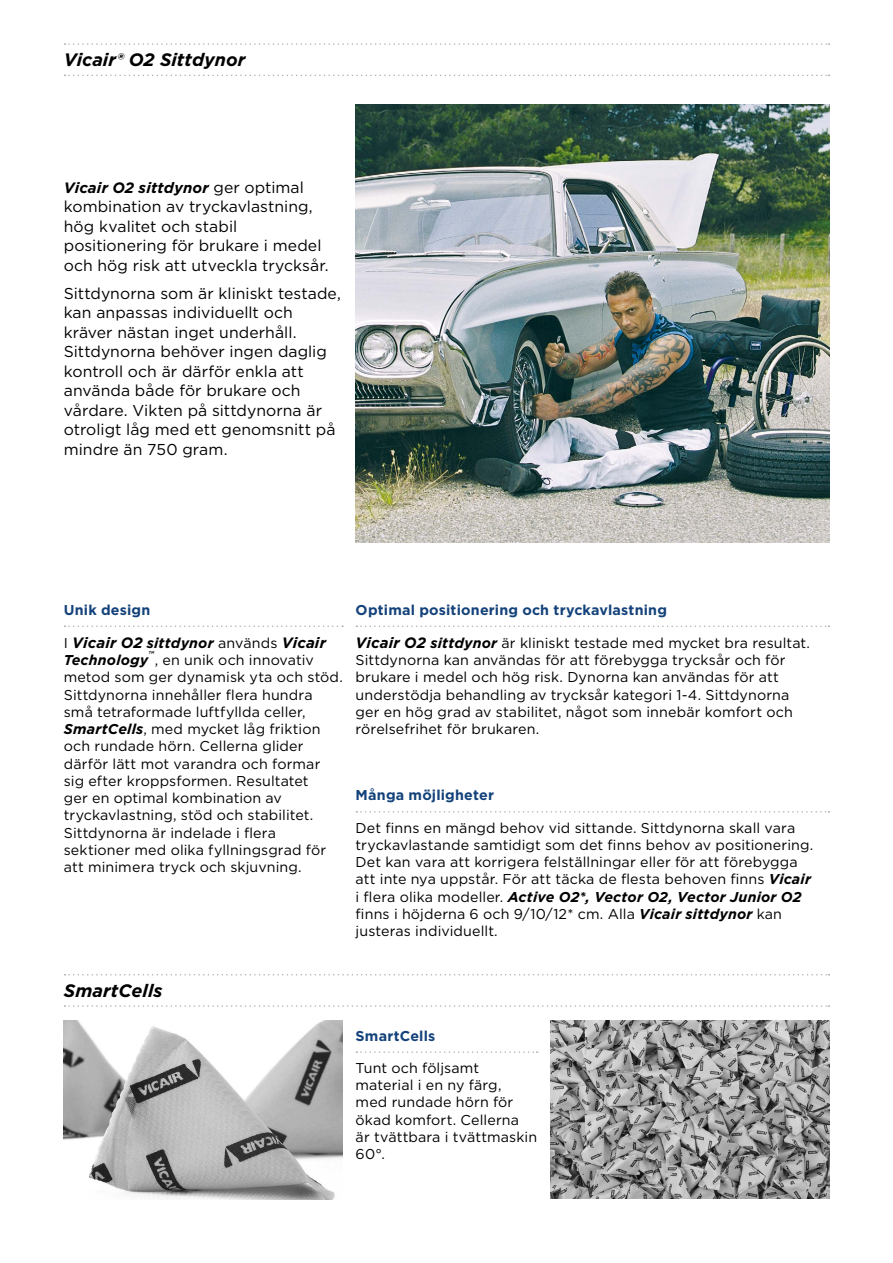
<style>
.page{position:relative;width:893px;height:1263px;background:#fff}
.page>*{position:absolute;margin:0;border:0;box-sizing:border-box;transform-origin:0 0}
.t1{font:italic 700 18px "Gotham";color:#000}
.t2{font:15.75px/19.5px "Gotham";letter-spacing:.005em;color:#000}
.t3{font:italic 700 15px "Gotham";letter-spacing:.01em;color:#000}
.t4{font:14.25px/17.2px "Gotham";letter-spacing:.01em;color:#000}
.t5{font:700 14.25px "Gotham";letter-spacing:.015em;color:#14427a}
.t6{font:italic 700 14.25px "Gotham";letter-spacing:.01em;color:#000}
.t7{font:italic 700 8.25px "Gotham";color:#000}
.s1{font-weight:400;font-style:normal;font-size:15.75px}
.s2{font-weight:400;font-style:normal;font-size:14.25px}
.s3{font-size:14.25px}
.s4{font-weight:700;font-style:italic}
.s5{font-weight:700;font-style:italic;font-size:15px}
</style>
<div class="page">
<svg style="left:65px;top:43px;width:764px;height:2px"></svg>
<svg style="left:65px;top:75px;width:764px;height:1px"></svg>
<svg style="left:65px;top:974px;width:764px;height:1px"></svg>
<svg style="left:65px;top:1005px;width:764px;height:2px"></svg>
<svg style="left:65px;top:625px;width:278px;height:2px"></svg>
<svg style="left:356px;top:625px;width:473px;height:2px"></svg>
<svg style="left:356px;top:811px;width:473px;height:1px"></svg>
<svg style="left:356px;top:1051px;width:182px;height:2px"></svg>
<img style="left:356px;top:105px;width:473px;height:438px">
<img style="left:64px;top:1021px;width:279px;height:178px">
<img style="left:550px;top:1021px;width:279px;height:178px">
<p class="t1" style="left:64px;top:48px;width:183px">Vicair® O2 Sittdynor</p>
<p class="t3" style="left:64px;top:178px;width:242px">Vicair O2 sittdynor <span class="s1">ger optimal</span></p>
<p class="t2" style="left:64px;top:197px;width:266px">kombination av tryckavlastning, hög kvalitet och stabil positionering för brukare i medel och hög risk att utveckla trycksår.</p>
<p class="t2" style="left:64px;top:283px;width:279px">Sittdynorna som är kliniskt testade, kan anpassas individuellt och kräver nästan inget underhåll.<br>Sittdynorna behöver ingen daglig kontroll och är därför enkla att använda både för brukare och vårdare. Vikten på sittdynorna är otroligt låg med ett genomsnitt på mindre än 750 gram.</p>
<p class="t5" style="left:64px;top:600px;width:88px">Unik design</p>
<p class="t3" style="left:64px;top:632px;width:264px"><span class="s2">I</span> Vicair O2 <span class="s3">sittdynor</span> <span class="s2">används</span> Vicair</p>
<p class="t6" style="left:64px;top:650px;width:86px">Technology</p>
<p class="t7" style="left:148px;top:649px;width:7px">™</p>
<p class="t4" style="left:64px;top:651px;width:281px;text-indent:91px">, en unik och innovativ metod som ger dynamisk yta och stöd.<br>Sittdynorna innehåller flera hundra små tetraformade luftfyllda celler, <span class="s4">SmartCells</span>, med mycket låg friktion och rundade hörn. Cellerna glider därför lätt mot varandra och formar sig efter kroppsformen. Resultatet<br>ger en optimal kombination av tryckavlastning, stöd och stabilitet.<br>Sittdynorna är indelade i flera sektioner med olika fyllningsgrad för att minimera tryck och skjuvning.</p>
<p class="t5" style="left:356px;top:600px;width:313px">Optimal positionering och tryckavlastning</p>
<p class="t4" style="left:356px;top:634px;width:456px"><span class="s5">Vicair O2</span> <span class="s4">sittdynor</span> är kliniskt testade med mycket bra resultat.<br>Sittdynorna kan användas för att förebygga trycksår och för brukare i medel och hög risk. Dynorna kan användas för att understödja behandling av trycksår kategori 1-4. Sittdynorna ger en hög grad av stabilitet, något som innebär komfort och rörelsefrihet för brukaren.</p>
<p class="t5" style="left:356px;top:786px;width:140px">Många möjligheter</p>
<p class="t4" style="left:356px;top:819px;width:459px">Det finns en mängd behov vid sittande. Sittdynorna skall vara tryckavlastande samtidigt som det finns behov av positionering.<br>Det kan vara att korrigera felställningar eller för att förebygga att inte nya uppstår. För att täcka de flesta behoven finns <span class="s4">Vicair </span>i flera olika modeller. <span class="s4">Active O2*, Vector O2, Vector Junior O2 </span>finns i höjderna 6 och 9/10/12* cm. Alla <span class="s4">Vicair sittdynor</span> kan justeras individuellt.</p>
<p class="t1" style="left:64px;top:978px;width:100px">SmartCells</p>
<p class="t5" style="left:356px;top:1026px;width:81px">SmartCells</p>
<p class="t4" style="left:356px;top:1059px;width:183px">Tunt och följsamt material i en ny färg,<br>med rundade hörn för ökad komfort. Cellerna<br>är tvättbara i tvättmaskin<br>60°.</p>
</div>
